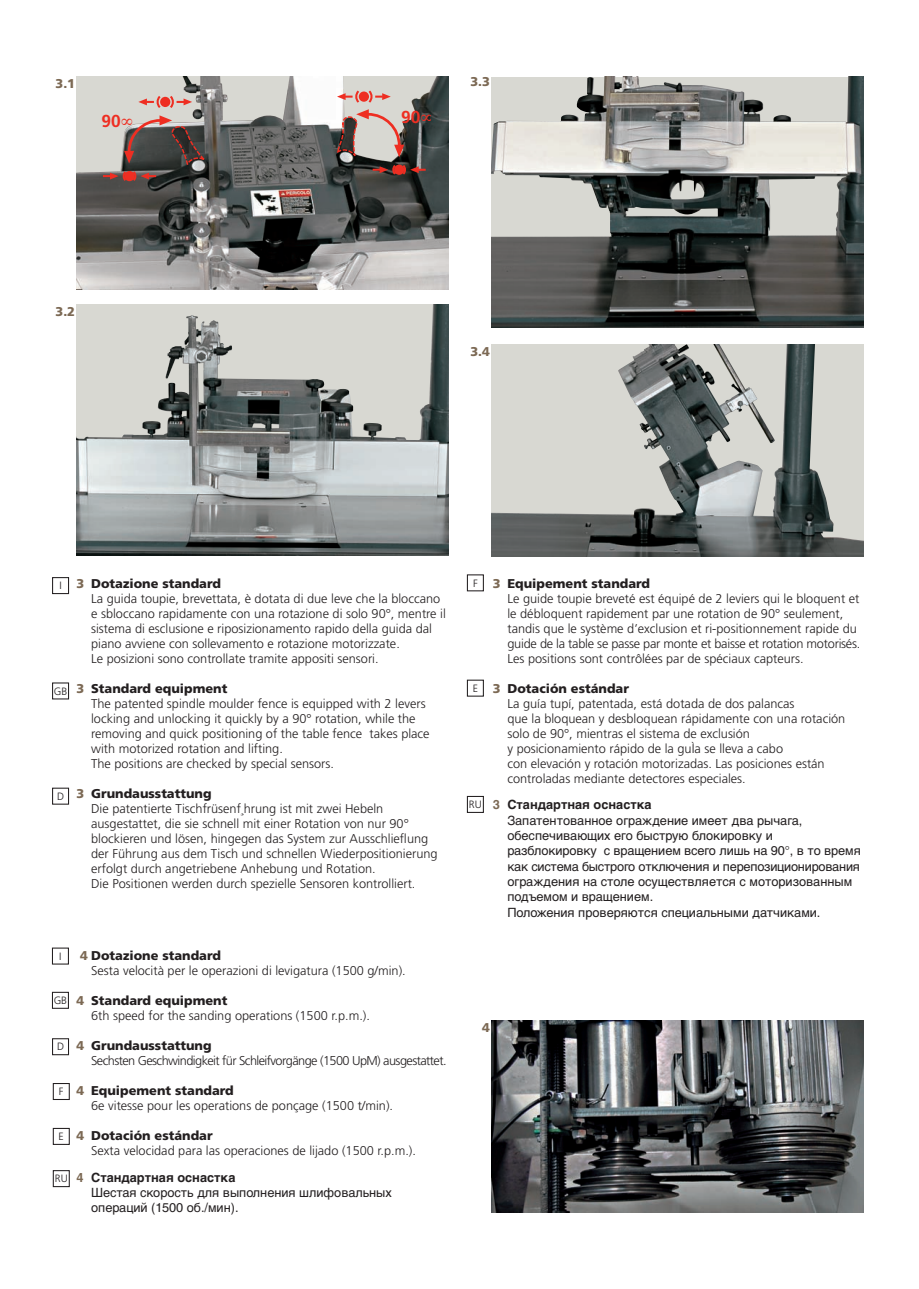
<style>
.page{position:relative;width:919px;height:1289px;background:#fff}
.page>*{position:absolute;margin:0;border:0;box-sizing:border-box;transform-origin:0 0}
.t1{font:700 17.25px "Frutiger";color:#ee2e22}
.t2{font:300 12.75px/15px "Frutiger";color:#231f20}
.t3{font:12.75px/15.3px "Helvetica Cyr Upright";color:#231f20}
.t4{font:300 12.75px/15px "Frutiger";letter-spacing:-.045em;color:#231f20}
.t5{font:700 12.75px "Helvetica Cyr";color:#231f20}
.t6{font:900 12.75px "Frutiger";color:#7c6954}
.t7{font:300 10.65px "Frutiger";color:#231f20}
.s1{font-weight:900;color:#7c6954}
.s2{font-weight:900}
.s3{color:#7c6954}
</style>
<div class="page">
<svg style="left:491px;top:344px;width:372px;height:213px;background:#818684"></svg>
<img style="left:491px;top:344px;width:283px;height:194px">
<img style="left:491px;top:77px;width:372px;height:250px">
<svg style="left:77px;top:304px;width:372px;height:251px;background:#8c9291"></svg>
<img style="left:77px;top:315px;width:345px;height:176px">
<img style="left:77px;top:77px;width:372px;height:212px">
<div style="left:52px;top:682px;width:17px;height:17px;border:1px solid #231f20"></div>
<div style="left:52px;top:787px;width:17px;height:17px;border:1px solid #231f20"></div>
<div style="left:467px;top:574px;width:17px;height:17px;border:1px solid #231f20"></div>
<div style="left:467px;top:679px;width:17px;height:17px;border:1px solid #231f20"></div>
<div style="left:467px;top:796px;width:17px;height:17px;border:1px solid #231f20"></div>
<div style="left:52px;top:577px;width:17px;height:17px;border:1px solid #231f20"></div>
<svg style="left:336px;top:88px;width:89px;height:89px;background:#998883"></svg>
<svg style="left:103px;top:94px;width:103px;height:89px;background:#8d7e7a"></svg>
<div style="left:52px;top:991px;width:17px;height:17px;border:1px solid #231f20"></div>
<div style="left:52px;top:1038px;width:17px;height:17px;border:1px solid #231f20"></div>
<div style="left:52px;top:947px;width:17px;height:17px;border:1px solid #231f20"></div>
<img style="left:491px;top:1020px;width:372px;height:191px">
<div style="left:53px;top:1082px;width:17px;height:17px;border:1px solid #231f20"></div>
<div style="left:53px;top:1127px;width:17px;height:17px;border:1px solid #231f20"></div>
<div style="left:53px;top:1170px;width:17px;height:17px;border:1px solid #231f20"></div>
<p class="t6" style="left:56px;top:78px;width:21px">3.1</p>
<h1 class="t1" style="left:102px;top:114px;width:33px">90∞</h1>
<h1 class="t1" style="left:401px;top:110px;width:33px">90∞</h1>
<p class="t6" style="left:470px;top:77px;width:21px">3.3</p>
<p class="t6" style="left:56px;top:307px;width:21px">3.2</p>
<p class="t6" style="left:470px;top:346px;width:21px">3.4</p>
<p class="t7" style="left:59px;top:581px;width:4px">I</p>
<p class="t7" style="left:54px;top:686px;width:15px">GB</p>
<p class="t7" style="left:57px;top:792px;width:9px">D</p>
<p class="t2" style="left:91px;top:577px;width:356px;text-indent:-15px"><span class="s1">3</span> <span class="s2">Dotazione standard<br></span>La guida toupie, brevettata, è dotata di due leve che la bloccano e sbloccano rapidamente con una rotazione di solo 90°, mentre il sistema di esclusione e riposizionamento rapido della guida dal piano avviene con sollevamento e rotazione motorizzate.<br>Le posizioni sono controllate tramite appositi sensori.</p>
<p class="t2" style="left:91px;top:682px;width:340px;text-indent:-15px"><span class="s1">3</span> <span class="s2">Standard equipment<br></span>The patented spindle moulder fence is equipped with 2 levers locking and unlocking it quickly by a 90° rotation, while the removing and quick positioning of the table fence takes place with motorized rotation and lifting.<br>The positions are checked by special sensors.</p>
<p class="t2" style="left:91px;top:787px;width:348px;text-indent:-15px"><span class="s1">3</span> <span class="s2">Grundausstattung<br></span>Die patentierte Tischfrüsenf¸hrung ist mit zwei Hebeln ausgestattet, die sie schnell mit einer Rotation von nur 90° blockieren und lösen, hingegen das System zur Ausschlieflung der Führung aus dem Tisch und schnellen Wiederpositionierung erfolgt durch angetriebene Anhebung und Rotation.<br>Die Positionen werden durch spezielle Sensoren kontrolliert.</p>
<p class="t7" style="left:59px;top:951px;width:4px">I</p>
<p class="t7" style="left:54px;top:996px;width:15px">GB</p>
<p class="t7" style="left:57px;top:1042px;width:9px">D</p>
<p class="t7" style="left:59px;top:1087px;width:6px">F</p>
<p class="t7" style="left:59px;top:1132px;width:7px">E</p>
<p class="t7" style="left:55px;top:1174px;width:14px">RU</p>
<p class="t2" style="left:91px;top:949px;width:316px;text-indent:-11px"><span class="s1">4</span> <span class="s2">Dotazione standard<br></span>Sesta velocità per le operazioni di levigatura (1500 g/min).</p>
<p class="t2" style="left:91px;top:994px;width:280px;text-indent:-15px"><span class="s1">4</span> <span class="s2">Standard equipment<br></span>6th speed for the sanding operations (1500 r.p.m.).</p>
<p class="t4" style="left:91px;top:1039px;width:357px;text-indent:-15px"><span class="s1">4</span> <span class="s2">Grundausstattung<br></span>Sechsten Geschwindigkeit für Schleifvorgänge (1500 UpM) ausgestattet.</p>
<p class="t2" style="left:91px;top:1084px;width:303px;text-indent:-15px"><span class="s1">4</span> <span class="s2">Equipement standard<br></span>6e vitesse pour les operations de ponçage (1500 t/min).</p>
<p class="t2" style="left:91px;top:1129px;width:326px;text-indent:-15px"><span class="s1">4</span> <span class="s2">Dotación estándar<br></span>Sexta velocidad para las operaciones de lijado (1500 r.p.m.).</p>
<p class="t5" style="left:77px;top:1172px;width:160px"><span class="s3">4</span> Стандартная оснастка</p>
<p class="t3" style="left:91px;top:1186px;width:302px">Шестая скорость для выполнения шлифовальных операций (1500 об./мин).</p>
<p class="t7" style="left:473px;top:578px;width:6px">F</p>
<p class="t7" style="left:472px;top:684px;width:7px">E</p>
<p class="t7" style="left:469px;top:800px;width:14px">RU</p>
<p class="t2" style="left:507px;top:576px;width:354px;text-indent:-15px"><span class="s1">3</span> <span class="s2">Equipement standard<br></span>Le guide toupie breveté est équipé de 2 leviers qui le bloquent et le débloquent rapidement par une rotation de 90° seulement, tandis que le système d’exclusion et ri-positionnement rapide du guide de la table se passe par monte et baisse et rotation motorisés.<br>Les positions sont contrôlées par de spéciaux capteurs.</p>
<p class="t2" style="left:507px;top:681px;width:339px;text-indent:-15px"><span class="s1">3</span> <span class="s2">Dotación estándar<br></span>La guía tupí, patentada, está dotada de dos palancas<br>que la bloquean y desbloquean rápidamente con una rotación solo de 90°, mientras el sistema de exclusión<br>y posicionamiento rápido de la guÌa se lleva a cabo<br>con elevación y rotación motorizadas. Las posiciones están controladas mediante detectores especiales.</p>
<p class="t5" style="left:493px;top:800px;width:160px"><span class="s3">3</span> Стандартная оснастка</p>
<p class="t3" style="left:507px;top:814px;width:355px">Запатентованное ограждение имеет два рычага, обеспечивающих его быструю блокировку и разблокировку с вращением всего лишь на 90°, в то время как система быстрого отключения и перепозиционирования ограждения на столе осуществляется с моторизованным подъемом и вращением.<br>Положения проверяются специальными датчиками.</p>
<p class="t6" style="left:482px;top:1022px;width:9px">4</p>
</div>
